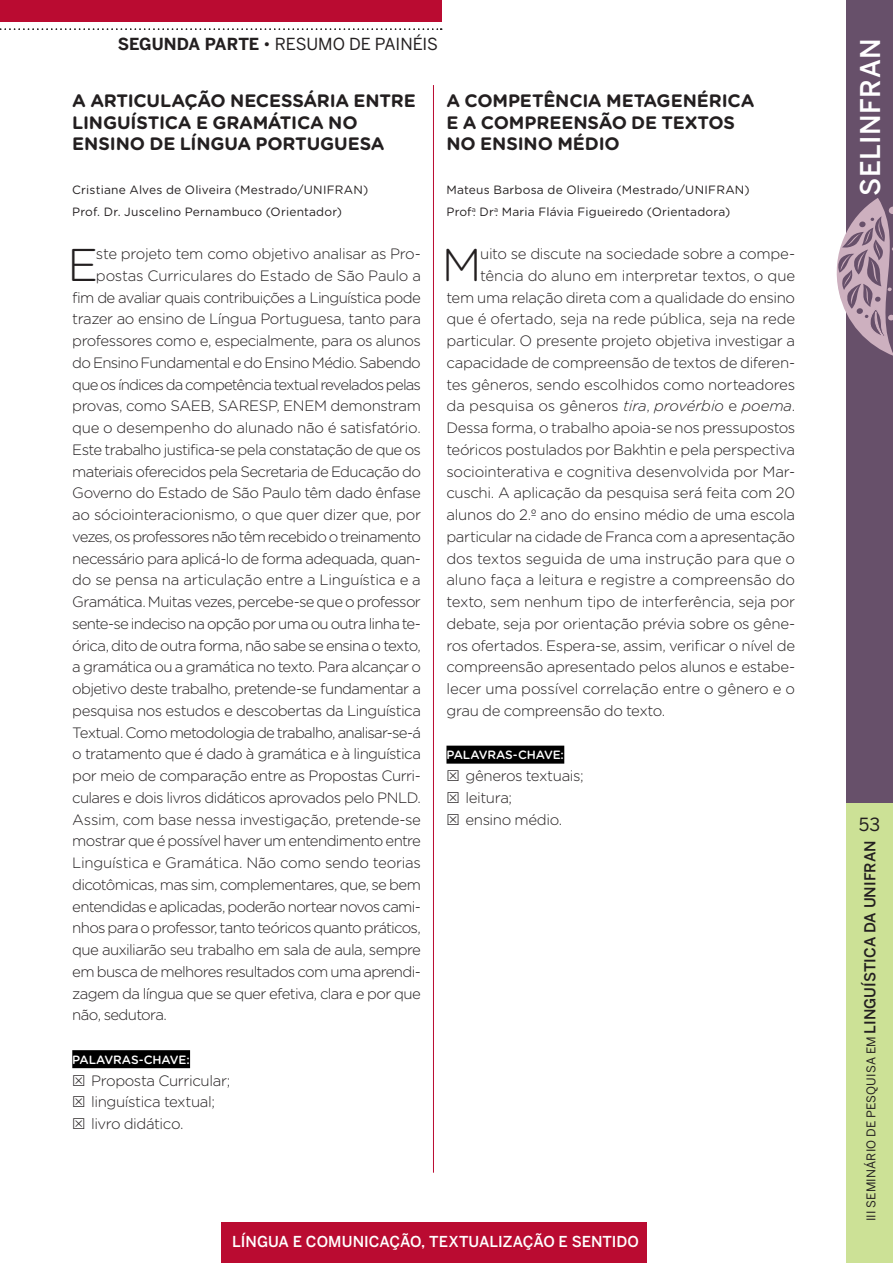
<style>
.page{position:relative;width:893px;height:1263px;background:#fff}
.page>*{position:absolute;margin:0;border:0;box-sizing:border-box;transform-origin:0 0}
.t1{font:300 45.9px "Gotham Rounded";color:#231f20}
.t2{font:500 27px "Benton Sans";letter-spacing:.02em;color:#fff}
.t3{font:700 18px/21.8px "Gotham Rounded";letter-spacing:-.01em;color:#231f20}
.t4{font:18px "Benton Sans";color:#231f20}
.t5{font:16.5px "Benton Sans";letter-spacing:-.005em;color:#231f20}
.t6{font:300 15px/21.8px "Gotham Rounded";letter-spacing:-.035em;color:#231f20}
.t7{font:300 15px "Gotham Rounded";letter-spacing:-.015em;color:#231f20}
.t8{font:300 15px "Gotham Rounded";letter-spacing:-.01em;color:#231f20}
.t9{font:300 15px "Gotham Rounded";letter-spacing:-.06em;color:#231f20}
.t10{font:300 15px "Gotham Rounded";letter-spacing:-.055em;color:#231f20}
.t11{font:500 15px "Benton Sans";color:#fff}
.t12{font:300 15px "Gotham Rounded";color:#231f20}
.t13{font:300 15px "Gotham Rounded";letter-spacing:-.005em;color:#231f20}
.t14{font:12px/21.8px "Gotham Rounded";letter-spacing:.015em;color:#231f20}
.t15{font:12px "Benton Sans";letter-spacing:.01em;color:#231f20}
.t16{font:500 12px "Gotham Rounded";color:#fff}
.s1{font-weight:700}
.s2{font-style:italic}
.s3{font-weight:500;font-size:15px}
</style>
<div class="page">
<div style="left:846px;top:0;width:47px;height:804px;background:#67506a"></div>
<div style="left:846px;top:804px;width:47px;height:459px;background:#cce196"></div>
<svg style="left:836px;top:198px;width:57px;height:158px"></svg>
<div style="left:0;top:0;width:441px;height:21px;background:#ba0b31"></div>
<div style="left:221px;top:1222px;width:425px;height:41px;background:#ba0b31"></div>
<hr style="left:433px;top:85px;width:1px;height:1088px;background:#ba0b31">
<svg style="left:0;top:28px;width:442px;height:2px"></svg>
<div style="left:72px;top:1050px;width:118px;height:18px;background:#000"></div>
<div style="left:446px;top:746px;width:118px;height:18px;background:#000"></div>
<p class="t5" style="left:118px;top:34px;width:322px"><span class="s1">SEGUNDA PARTE</span> • RESUMO DE PAINÉIS</p>
<p class="t3" style="left:72px;top:89px;width:345px">A ARTICULAÇÃO NECESSÁRIA ENTRE<br>LINGUÍSTICA E GRAMÁTICA NO<br>ENSINO DE LÍNGUA PORTUGUESA</p>
<p class="t14" style="left:72px;top:178px;width:297px">Cristiane Alves de Oliveira (Mestrado/UNIFRAN)<br>Prof. Dr. Juscelino Pernambuco (Orientador)</p>
<h1 class="t1" style="left:68px;top:234px;width:32px">E</h1>
<p class="t6" style="left:96px;top:242px;width:326px">ste projeto tem como objetivo analisar as Pro-</p>
<p class="t7" style="left:96px;top:265px;width:327px">postas Curriculares do Estado de São Paulo a</p>
<p class="t6" style="left:72px;top:286px;width:350px">fim de avaliar quais contribuições a Linguística pode</p>
<p class="t6" style="left:72px;top:307px;width:350px">trazer ao ensino de Língua Portuguesa, tanto para</p>
<p class="t6" style="left:72px;top:329px;width:350px">professores como e, especialmente, para os alunos</p>
<p class="t6" style="left:72px;top:351px;width:350px">do Ensino Fundamental e do Ensino Médio. Sabendo</p>
<p class="t9" style="left:72px;top:374px;width:350px">que os índices da competência textual revelados pelas</p>
<p class="t6" style="left:72px;top:394px;width:350px">provas, como SAEB, SARESP, ENEM demonstram</p>
<p class="t6" style="left:72px;top:416px;width:350px">que o desempenho do alunado não é satisfatório.</p>
<p class="t6" style="left:72px;top:438px;width:350px">Este trabalho justifica-se pela constatação de que os</p>
<p class="t6" style="left:72px;top:460px;width:350px">materiais oferecidos pela Secretaria de Educação do</p>
<p class="t6" style="left:72px;top:481px;width:350px">Governo do Estado de São Paulo têm dado ênfase</p>
<p class="t6" style="left:72px;top:503px;width:350px">ao sóciointeracionismo, o que quer dizer que, por</p>
<p class="t10" style="left:72px;top:526px;width:350px">vezes, os professores não têm recebido o treinamento</p>
<p class="t6" style="left:72px;top:547px;width:350px">necessário para aplicá-lo de forma adequada, quan-</p>
<p class="t6" style="left:72px;top:568px;width:350px">do se pensa na articulação entre a Linguística e a</p>
<p class="t6" style="left:72px;top:590px;width:350px">Gramática. Muitas vezes, percebe-se que o professor</p>
<p class="t6" style="left:72px;top:612px;width:350px">sente-se indeciso na opção por uma ou outra linha te-</p>
<p class="t6" style="left:72px;top:634px;width:350px">órica, dito de outra forma, não sabe se ensina o texto,</p>
<p class="t6" style="left:72px;top:655px;width:350px">a gramática ou a gramática no texto. Para alcançar o</p>
<p class="t6" style="left:72px;top:677px;width:350px">objetivo deste trabalho, pretende-se fundamentar a</p>
<p class="t6" style="left:72px;top:699px;width:350px">pesquisa nos estudos e descobertas da Linguística</p>
<p class="t6" style="left:72px;top:721px;width:350px">Textual. Como metodologia de trabalho, analisar-se-á</p>
<p class="t6" style="left:72px;top:742px;width:350px">o tratamento que é dado à gramática e à linguística</p>
<p class="t6" style="left:72px;top:764px;width:350px">por meio de comparação entre as Propostas Curri-</p>
<p class="t6" style="left:72px;top:786px;width:350px">culares e dois livros didáticos aprovados pelo PNLD.</p>
<p class="t6" style="left:72px;top:808px;width:350px">Assim, com base nessa investigação, pretende-se</p>
<p class="t6" style="left:72px;top:829px;width:350px">mostrar que é possível haver um entendimento entre</p>
<p class="t6" style="left:72px;top:851px;width:350px">Linguística e Gramática. Não como sendo teorias</p>
<p class="t6" style="left:72px;top:873px;width:350px">dicotômicas, mas sim, complementares, que, se bem</p>
<p class="t6" style="left:72px;top:895px;width:350px">entendidas e aplicadas, poderão nortear novos cami-</p>
<p class="t6" style="left:72px;top:916px;width:350px">nhos para o professor, tanto teóricos quanto práticos,</p>
<p class="t6" style="left:72px;top:938px;width:350px">que auxiliarão seu trabalho em sala de aula, sempre</p>
<p class="t6" style="left:72px;top:960px;width:350px">em busca de melhores resultados com uma aprendi-</p>
<p class="t6" style="left:72px;top:982px;width:350px">zagem da língua que se quer efetiva, clara e por que</p>
<p class="t6" style="left:72px;top:1003px;width:96px">não, sedutora.</p>
<p class="t16" style="left:72px;top:1051px;width:17px">PALAVRAS</p>
<p class="t16" style="left:139px;top:1051px;width:15px">-CHAVE</p>
<p class="t16" style="left:186px;top:1051px;width:5px">:</p>
<p class="t6" style="left:91px;top:1069px;width:141px">Proposta Curricular; linguística textual; livro didático.</p>
<p class="t3" style="left:446px;top:89px;width:309px">A COMPETÊNCIA METAGENÉRICA<br>E A COMPREENSÃO DE TEXTOS<br>NO ENSINO MÉDIO</p>
<p class="t14" style="left:446px;top:178px;width:305px">Mateus Barbosa de Oliveira (Mestrado/UNIFRAN)<br>Prof<sup>a</sup>. Dr<sup>a</sup>. Maria Flávia Figueiredo (Orientadora)</p>
<h1 class="t1" style="left:442px;top:234px;width:41px">M</h1>
<p class="t6" style="left:480px;top:242px;width:316px">uito se discute na sociedade sobre a compe-</p>
<p class="t8" style="left:480px;top:265px;width:316px">tência do aluno em interpretar textos, o que</p>
<p class="t6" style="left:446px;top:286px;width:350px">tem uma relação direta com a qualidade do ensino</p>
<p class="t7" style="left:446px;top:309px;width:350px">que é ofertado, seja na rede pública, seja na rede</p>
<p class="t6" style="left:446px;top:329px;width:350px">particular. O presente projeto objetiva investigar a</p>
<p class="t6" style="left:446px;top:351px;width:350px">capacidade de compreensão de textos de diferen-</p>
<p class="t7" style="left:446px;top:374px;width:350px">tes gêneros, sendo escolhidos como norteadores</p>
<p class="t12" style="left:446px;top:396px;width:350px">da pesquisa os gêneros <span class="s2">tira</span>, <span class="s2">provérbio</span> e <span class="s2">poema</span>.</p>
<p class="t6" style="left:446px;top:416px;width:350px">Dessa forma, o trabalho apoia-se nos pressupostos</p>
<p class="t6" style="left:446px;top:438px;width:350px">teóricos postulados por Bakhtin e pela perspectiva</p>
<p class="t6" style="left:446px;top:460px;width:350px">sociointerativa e cognitiva desenvolvida por Mar-</p>
<p class="t6" style="left:446px;top:481px;width:350px">cuschi. A aplicação da pesquisa será feita com 20</p>
<p class="t6" style="left:446px;top:503px;width:350px">alunos do 2.º ano do ensino médio de uma escola</p>
<p class="t6" style="left:446px;top:525px;width:350px">particular na cidade de Franca com a apresentação</p>
<p class="t13" style="left:446px;top:548px;width:350px">dos textos seguida de uma instrução para que o</p>
<p class="t8" style="left:446px;top:570px;width:350px">aluno faça a leitura e registre a compreensão do</p>
<p class="t7" style="left:446px;top:592px;width:350px">texto, sem nenhum tipo de interferência, seja por</p>
<p class="t6" style="left:446px;top:612px;width:350px">debate, seja por orientação prévia sobre os gêne-</p>
<p class="t6" style="left:446px;top:634px;width:350px">ros ofertados. Espera-se, assim, verificar o nível de</p>
<p class="t6" style="left:446px;top:655px;width:350px">compreensão apresentado pelos alunos e estabe-</p>
<p class="t8" style="left:446px;top:679px;width:350px">lecer uma possível correlação entre o gênero e o</p>
<p class="t6" style="left:446px;top:699px;width:220px">grau de compreensão do texto.</p>
<p class="t16" style="left:446px;top:746px;width:17px">PALAVRAS</p>
<p class="t16" style="left:513px;top:746px;width:15px">-CHAVE</p>
<p class="t16" style="left:561px;top:746px;width:5px">:</p>
<p class="t6" style="left:465px;top:764px;width:120px">gêneros textuais; leitura;<br>ensino médio.</p>
<p class="t11" style="left:232px;top:1233px;width:408px">LÍNGUA E COMUNICAÇÃO, TEXTUALIZAÇÃO E SENTIDO</p>
<h2 class="t2" style="left:854px;top:196px;width:159px;rotate:-90deg">SELINFRAN</h2>
<p class="t4" style="left:859px;top:813px;width:23px">53</p>
<p class="t15" style="left:864px;top:1221px;width:382px;rotate:-90deg">III SEMINÁRIO DE PESQUISA EM <span class="s3">LINGUÍSTICA DA UNIFRAN</span></p>
</div>
